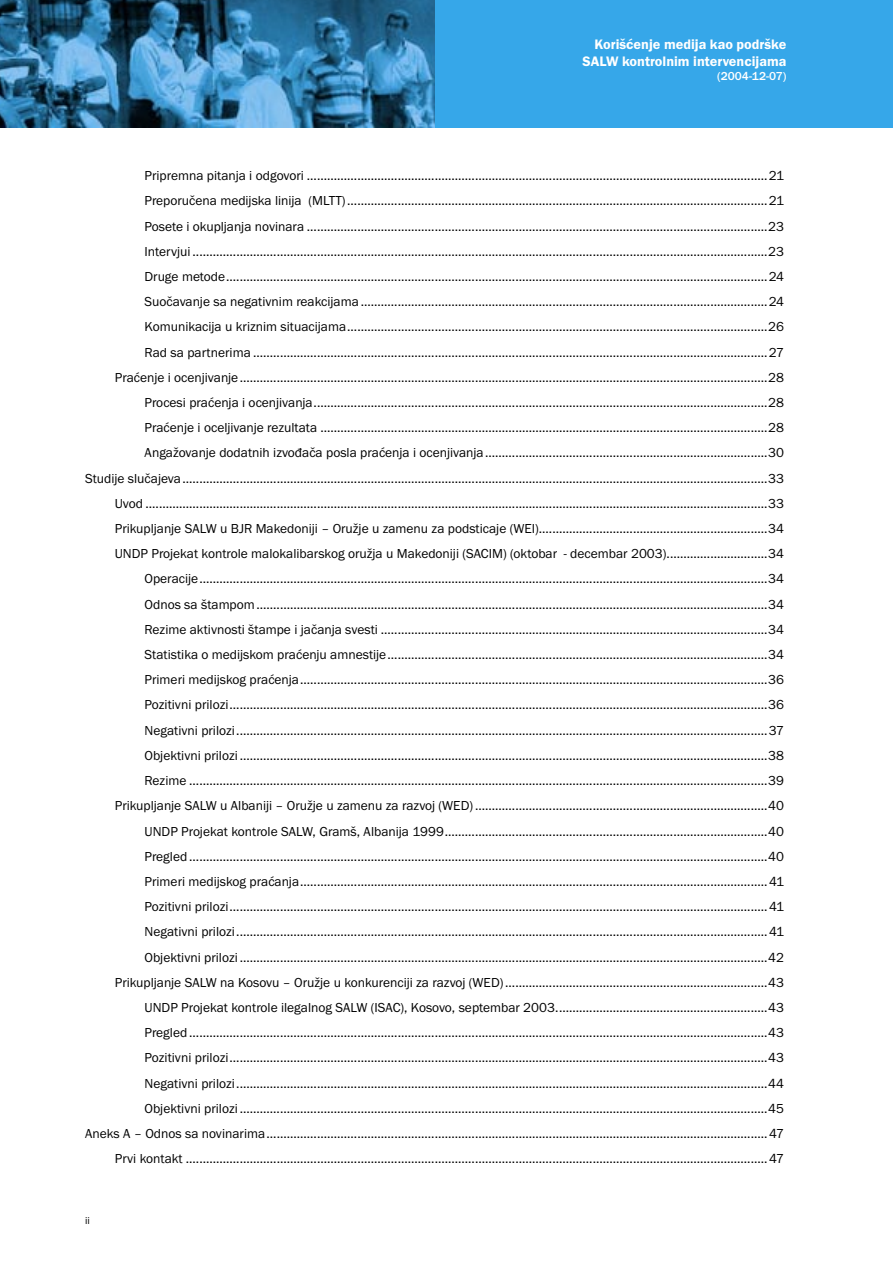
<style>
.page{position:relative;width:893px;height:1263px;background:#fff}
.page>*{position:absolute;margin:0;border:0;box-sizing:border-box;transform-origin:0 0}
.t1{font:600 14.25px/17.1px "Franklin Got Itc TCE";color:#fff;text-align:right}
.t2{font:13.5px/25.2px "Franklin Got Itc TCE";color:#000;text-align:right}
.t3{font:500 12px "Franklin Got Itc TCE";color:#fff}
.t4{font:10.5px "Franklin Got Itc TCE";color:#000}
</style>
<div class="page">
<img style="left:0;top:0;width:436px;height:128px">
<div style="left:436px;top:0;width:457px;height:128px;background:#36a7e9"></div>
<p class="t1" style="left:583px;top:36px;width:205px">Korišćenje medija kao podrške<br>SALW kontrolnim intervencijama</p>
<p class="t3" style="left:717px;top:70px;width:71px">(2004-12-07)</p>
<p class="t2" style="left:85px;top:163px;width:701px">Pripremna pitanja i odgovori .........................................................................................................................................21<br>Preporučena medijska linija (MLTT) .............................................................................................................................21<br>Posete i okupljanja novinara .........................................................................................................................................23<br>Intervjui ...........................................................................................................................................................................23<br>Druge metode .................................................................................................................................................................24<br>Suočavanje sa negativnim reakcijama .........................................................................................................................24<br>Komunikacija u kriznim situacijama .............................................................................................................................26<br>Rad sa partnerima .........................................................................................................................................................27<br>Praćenje i ocenjivanje .............................................................................................................................................................28<br>Procesi praćenja i ocenjivanja .......................................................................................................................................28<br>Praćenje i oceljivanje rezultata .....................................................................................................................................28<br>Angažovanje dodatnih izvođača posla praćenja i ocenjivanja ....................................................................................30<br>Studije slučajeva ..............................................................................................................................................................................33<br>Uvod .........................................................................................................................................................................................33<br>Prikupljanje SALW u BJR Makedoniji – Oružje u zamenu za podsticaje (WEI) ....................................................................34<br>UNDP Projekat kontrole malokalibarskog oružja u Makedoniji (SACIM) (oktobar - decembar 2003) ..............................34<br>Operacije .........................................................................................................................................................................34<br>Odnos sa štampom ........................................................................................................................................................34<br>Rezime aktivnosti štampe i jačanja svesti ...................................................................................................................34<br>Statistika o medijskom praćenju amnestije .................................................................................................................34<br>Primeri medijskog praćenja ...........................................................................................................................................36<br>Pozitivni prilozi ................................................................................................................................................................36<br>Negativni prilozi ..............................................................................................................................................................37<br>Objektivni prilozi .............................................................................................................................................................38<br>Rezime ............................................................................................................................................................................39<br>Prikupljanje SALW u Albaniji – Oružje u zamenu za razvoj (WED) .......................................................................................40<br>UNDP Projekat kontrole SALW, Gramš, Albanija 1999 ................................................................................................40<br>Pregled ............................................................................................................................................................................40<br>Primeri medijskog praćanja ...........................................................................................................................................41<br>Pozitivni prilozi ................................................................................................................................................................41<br>Negativni prilozi ..............................................................................................................................................................41<br>Objektivni prilozi .............................................................................................................................................................42<br>Prikupljanje SALW na Kosovu – Oružje u konkurenciji za razvoj (WED) ..............................................................................43<br>UNDP Projekat kontrole ilegalnog SALW (ISAC), Kosovo, septembar 2003. ..............................................................43<br>Pregled ............................................................................................................................................................................43<br>Pozitivni prilozi ................................................................................................................................................................43<br>Negativni prilozi ..............................................................................................................................................................44<br>Objektivni prilozi .............................................................................................................................................................45<br>Aneks A – Odnos sa novinarima .....................................................................................................................................................47<br>Prvi kontakt .............................................................................................................................................................................47</p>
<p class="t4" style="left:85px;top:1215px;width:6px">ii</p>
</div>
